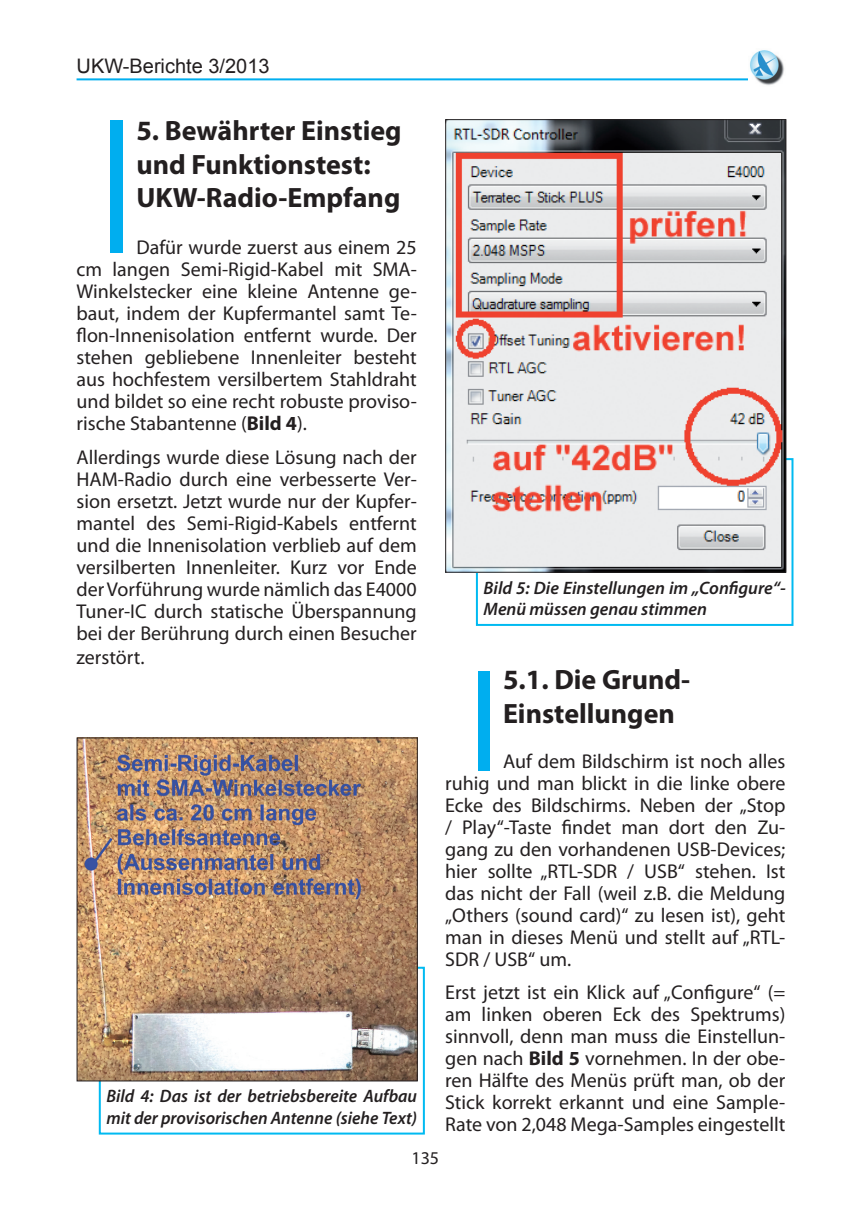
<style>
.page{position:relative;width:862px;height:1214px;background:#fff}
.page>*{position:absolute;margin:0;border:0;box-sizing:border-box;transform-origin:0 0}
.t1{font:700 197px "Myriad Pro";color:#00aeef;scale:.41 1}
.t2{font:700 148.2px "Myriad Pro";color:#00aeef;scale:.52 1}
.t3{font:700 28px/33.6px "Myriad Pro";color:#231f20}
.t4{font:20px/22px "Myriad Pro";color:#231f20;text-align:justify}
.t5{font:20px "Arial";color:#231f20}
.t6{font:italic 600 18px/21.6px "Myriad Pro";color:#231f20}
.t7{font:18px "Myriad Pro";color:#231f20}
.s1{font-weight:700}
</style>
<div class="page">
<hr style="left:77px;top:78px;width:708px;height:2px;background:#00aeef">
<img style="left:748px;top:50px;width:37px;height:35px">
<div style="left:99px;top:966px;width:326px;height:168px;border:2px solid #00baf1"></div>
<img style="left:79px;top:739px;width:337px;height:340px">
<div style="left:77px;top:737px;width:341px;height:344px;border:1px solid #231f20"></div>
<div style="left:476px;top:458px;width:317px;height:168px;border:2px solid #00baf1"></div>
<img style="left:447px;top:121px;width:337px;height:449px">
<div style="left:445px;top:119px;width:341px;height:453px;border:1px solid #231f20"></div>
<p class="t5" style="left:77px;top:53px;width:195px">UKW-Berichte 3/2013</p>
<h1 class="t1" style="left:105px;top:58px;width:58px">I</h1>
<h3 class="t3" style="left:136px;top:113px;width:267px">5. Bewährter Einstieg und Funktionstest:<br>UKW-Radio-Empfang</h3>
<p class="t4" style="left:77px;top:236px;width:342px;text-indent:60px">Dafür wurde zuerst aus einem 25 cm langen Semi-Rigid-Kabel mit SMA-Winkelstecker eine kleine Antenne ge&shy;baut, indem der Kupfermantel samt Te&shy;flon-Innenisolation entfernt wurde. Der stehen gebliebene Innenleiter besteht aus hochfestem versilbertem Stahldraht und bildet so eine recht robuste proviso&shy;rische Stabantenne (<span class="s1">Bild 4</span>).</p>
<p class="t4" style="left:77px;top:445px;width:342px">Allerdings wurde diese Lösung nach der HAM-Radio durch eine verbesserte Ver&shy;sion ersetzt. Jetzt wurde nur der Kupfer&shy;mantel des Semi-Rigid-Kabels entfernt und die Innenisolation verblieb auf dem versilberten Innenleiter. Kurz vor Ende der Vorführung wurde nämlich das E4000<br>Tuner-IC durch statische Überspannung bei der Berührung durch einen Besucher</p>
<p class="t4" style="left:77px;top:645px;width:70px">zerstört.</p>
<p class="t6" style="left:106px;top:1084px;width:312px">Bild 4: Das ist der betriebsbereite Aufbau mit der provisorischen Antenne (siehe Text)</p>
<p class="t6" style="left:483px;top:576px;width:304px">Bild 5: Die Einstellungen im „Configure“-<br>Menü müssen genau stimmen</p>
<h2 class="t2" style="left:473px;top:624px;width:43px">I</h2>
<h3 class="t3" style="left:503px;top:662px;width:189px">5.1. Die Grund-<br>Einstellungen</h3>
<p class="t4" style="left:445px;top:749px;width:342px;text-indent:58px">Auf dem Bildschirm ist noch alles ruhig und man blickt in die linke obere Ecke des Bildschirms. Neben der „Stop / Play“-Taste findet man dort den Zu&shy;gang zu den vorhandenen USB-Devices; hier sollte „RTL-SDR / USB“ stehen. Ist das nicht der Fall (weil z.B. die Meldung „Others (sound card)“ zu lesen ist), geht man in dieses Menü und stellt auf „RTL-SDR / USB“ um.</p>
<p class="t4" style="left:445px;top:981px;width:342px">Erst jetzt ist ein Klick auf „Configure“ (= am linken oberen Eck des Spektrums) sinnvoll, denn man muss die Einstellun&shy;gen nach <span class="s1">Bild 5</span> vornehmen. In der obe&shy;ren Hälfte des Menüs prüft man, ob der Stick korrekt erkannt und eine Sample-Rate von 2,048 Mega-Samples eingestellt</p>
<p class="t7" style="left:411px;top:1146px;width:29px">135</p>
</div>
